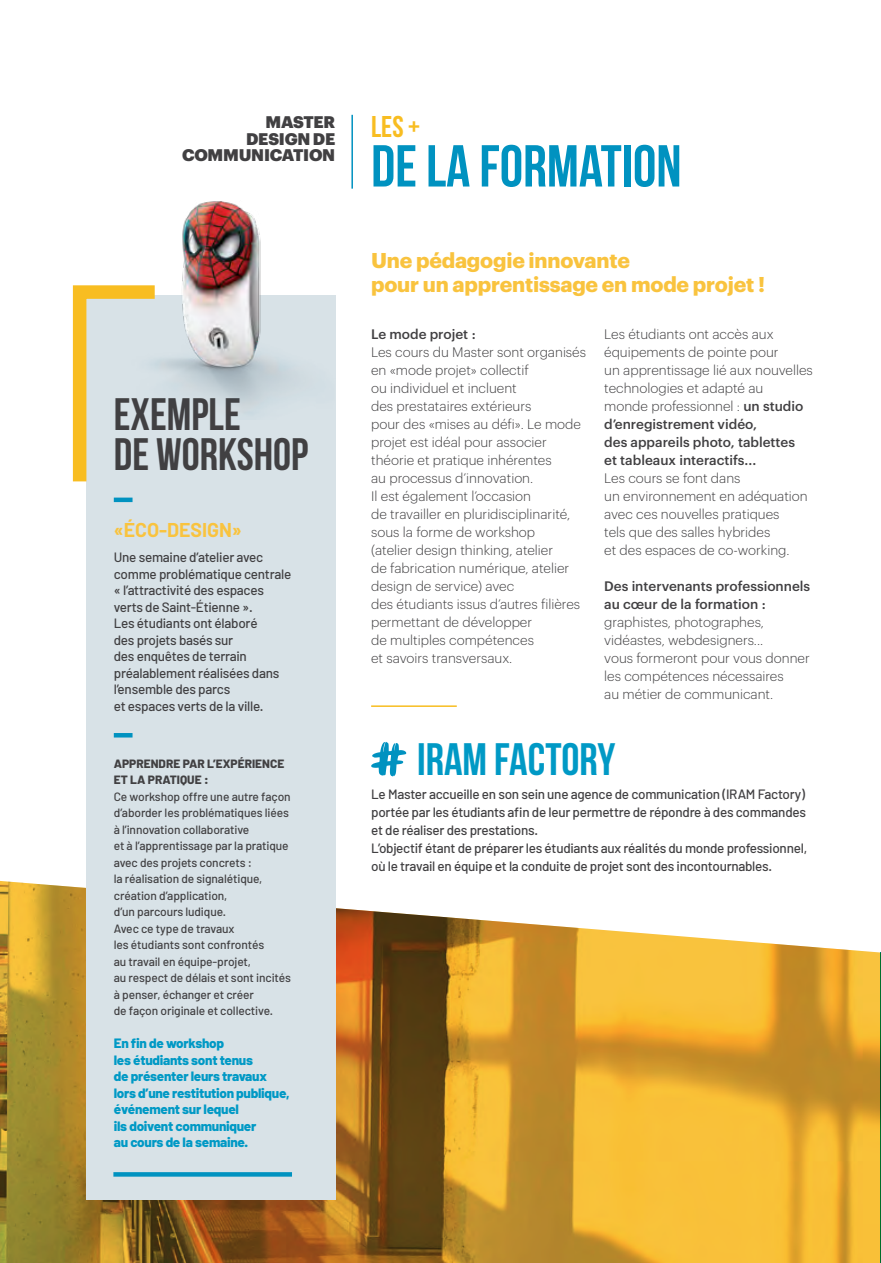
<style>
.page{position:relative;width:881px;height:1263px;background:#fff}
.page>*{position:absolute;margin:0;border:0;box-sizing:border-box;transform-origin:0 0}
.t1{font:700 59.1px "Bebas Neue";color:#0092c0}
.t2{font:700 45.45px/39.3px "Bebas Neue";color:#414042}
.t3{font:700 45.45px "Bebas Neue";color:#0099c5}
.t4{font:700 30px "Bebas Neue";color:#f8bd21}
.t5{font:700 21px/24px "Graphik";letter-spacing:-.01em;color:#f9c33e}
.t6{font:700 19.5px "Barlow";color:#f9c33e}
.t7{font:900 16.5px "Graphik";letter-spacing:-.015em;color:#414042}
.t8{font:300 13.5px/18px "Graphik";color:#414042}
.t9{font:500 13.5px/16.5px "Barlow";letter-spacing:-.02em;color:#414042}
.t10{font:800 13.5px/16.5px "Barlow";letter-spacing:-.02em;color:#0099c5}
.t11{font:500 13.5px/18px "Graphik";color:#414042}
.t12{font:500 12px/16.5px "Barlow";letter-spacing:-.01em;color:#414042}
.t13{font:800 12px/16.5px "Barlow";color:#414042}
.s1{font-weight:500}
</style>
<div class="page">
<hr style="left:351px;top:115px;width:2px;height:74px;background:#0092c0">
<img style="left:0;top:875px;width:880px;height:388px">
<div style="left:86px;top:296px;width:249px;height:904px;background:#d8e2e7"></div>
<svg style="left:72px;top:285px;width:29px;height:197px"></svg>
<hr style="left:114px;top:733px;width:18px;height:4px;background:#0092c0">
<div style="left:113px;top:1172px;width:179px;height:5px;background:#0092c0"></div>
<hr style="left:114px;top:498px;width:18px;height:4px;background:#0092c0">
<svg style="left:371px;top:742px;width:35px;height:34px"></svg>
<img style="left:101px;top:201px;width:234px;height:214px">
<hr style="left:371px;top:705px;width:85px;height:2px;background:#f8bd21">
<p class="t7" style="left:265px;top:110px;width:28px">MASTER</p>
<p class="t7" style="left:246px;top:126px;width:7px">DESI</p>
<p class="t7" style="left:284px;top:126px;width:40px">GN DE</p>
<p class="t7" style="left:182px;top:143px;width:26px">COMMUNI</p>
<p class="t7" style="left:270px;top:143px;width:16px">CATION</p>
<h2 class="t2" style="left:114px;top:394px;width:196px">EXEMPLE<br>DE WORKSHOP</h2>
<h3 class="t6" style="left:114px;top:518px;width:129px">«ÉCO-DESIGN»</h3>
<p class="t9" style="left:114px;top:549px;width:179px">Une semaine d’atelier avec comme problématique centrale « l’attractivité des espaces verts de Saint-Étienne ».<br>Les étudiants ont élaboré<br>des projets basés sur<br>des enquêtes de terrain préalablement réalisées dans l’ensemble des parcs<br>et espaces verts de la ville.</p>
<p class="t13" style="left:114px;top:755px;width:172px">Apprendre par l’expérience et la pratique :</p>
<p class="t12" style="left:114px;top:788px;width:179px">Ce workshop offre une autre façon d’aborder les problématiques liées à l’innovation collaborative<br>et à l’apprentissage par la pratique avec des projets concrets :<br>la réalisation de signalétique, création d’application,<br>d’un parcours ludique.<br>Avec ce type de travaux<br>les étudiants sont confrontés<br>au travail en équipe-projet,<br>au respect de délais et sont incités à penser, échanger et créer<br>de façon originale et collective.</p>
<p class="t10" style="left:114px;top:1035px;width:177px">En fin de workshop<br>les étudiants sont tenus<br>de présenter leurs travaux lors d’une restitution publique, événement sur lequel<br>ils doivent communiquer<br>au cours de la semaine.</p>
<h3 class="t4" style="left:371px;top:110px;width:50px">LES +</h3>
<h1 class="t1" style="left:371px;top:134px;width:312px">DE LA FORMATION</h1>
<h3 class="t5" style="left:371px;top:246px;width:395px">Une pédagogie innovante<br>pour un apprentissage en mode projet !</h3>
<p class="t11" style="left:371px;top:324px;width:106px">Le mode projet :</p>
<p class="t8" style="left:371px;top:342px;width:216px">Les cours du Master sont organisés en «mode projet» collectif<br>ou individuel et incluent<br>des prestataires extérieurs<br>pour des «mises au défi». Le mode projet est idéal pour associer théorie et pratique inhérentes<br>au processus d’innovation.<br>Il est également l’occasion<br>de travailler en pluridisciplinarité, sous la forme de workshop<br>(atelier design thinking, atelier<br>de fabrication numérique, atelier design de service) avec<br>des étudiants issus d’autres filières permettant de développer<br>de multiples compétences<br>et savoirs transversaux.</p>
<p class="t8" style="left:604px;top:324px;width:210px">Les étudiants ont accès aux équipements de pointe pour<br>un apprentissage lié aux nouvelles technologies et adapté au<br>monde professionnel : <span class="s1">un studio d’enregistrement vidéo,<br>des appareils photo, tablettes<br>et tableaux interactifs...</span></p>
<p class="t8" style="left:604px;top:468px;width:205px">Les cours se font dans<br>un environnement en adéquation avec ces nouvelles pratiques<br>tels que des salles hybrides<br>et des espaces de co-working.</p>
<p class="t11" style="left:604px;top:575px;width:207px">Des intervenants professionnels au cœur de la formation :</p>
<p class="t8" style="left:604px;top:612px;width:207px">graphistes, photographes, vidéastes, webdesigners...<br>vous formeront pour vous donner les compétences nécessaires<br>au métier de communicant.</p>
<h2 class="t3" style="left:417px;top:734px;width:200px">IRAM FACTORY</h2>
<p class="t9" style="left:371px;top:785px;width:437px;line-height:18px">Le Master accueille en son sein une agence de communication (IRAM Factory) portée par les étudiants afin de leur permettre de répondre à des commandes et de réaliser des prestations.<br>L’objectif étant de préparer les étudiants aux réalités du monde professionnel, où le travail en équipe et la conduite de projet sont des incontournables.</p>
</div>
